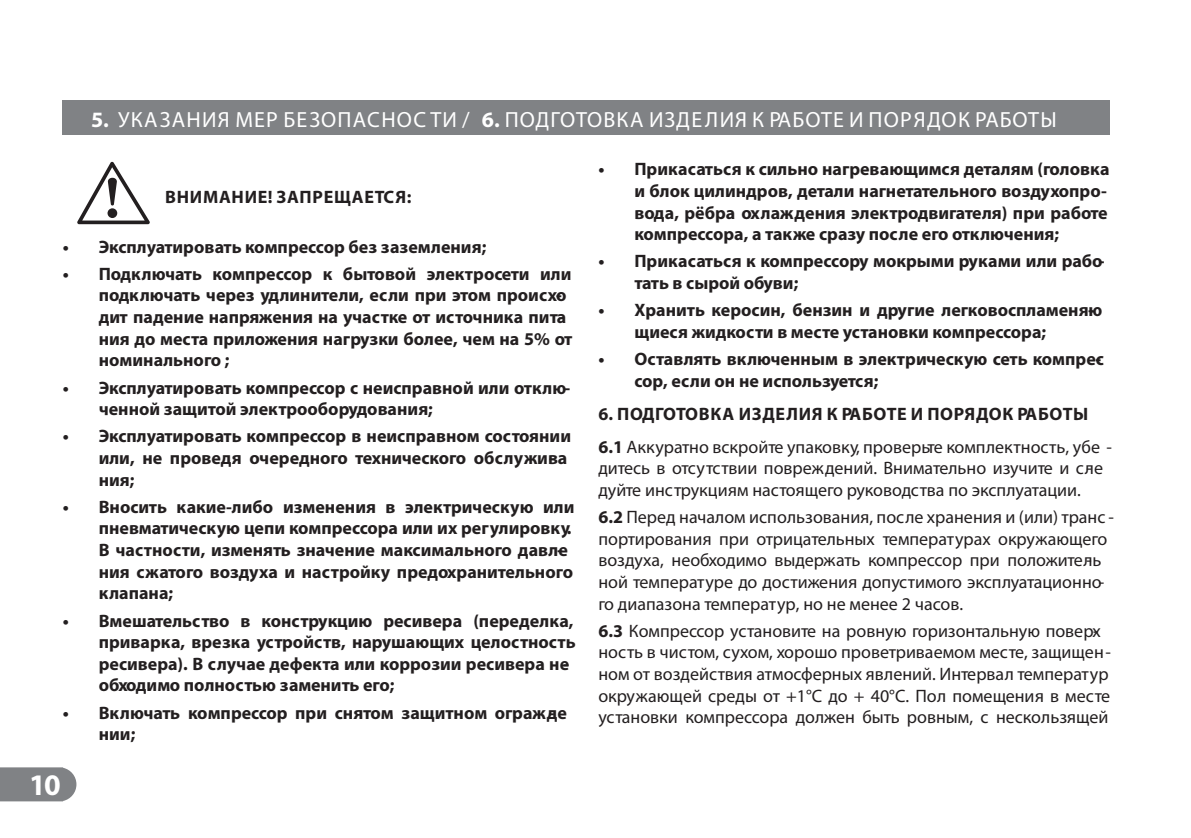
<style>
.page{position:relative;width:1191px;height:838px;background:#fff}
.page>*{position:absolute;margin:0;border:0;box-sizing:border-box;transform-origin:0 0}
.t1{font:700 30px "Myriad Pro";color:#fff}
.t2{font:22px "Myriad Pro";letter-spacing:.05em;color:#fff}
.t3{font:700 18px/21.6px "Myriad Pro";color:#231f20}
.t4{font:18px/21.6px "Myriad Pro";color:#231f20}
.t5{font:700 18px "Myriad Pro";letter-spacing:.04em;color:#231f20}
.s1{font-weight:700}
</style>
<div class="page">
<svg style="left:0;top:767px;width:76px;height:34px;background:#86888b"></svg>
<div style="left:63px;top:101px;width:1046px;height:34px;background:#808285"></div>
<svg style="left:77px;top:162px;width:73px;height:62px"></svg>
<p class="t2" style="left:91px;top:111px;width:967px"><span class="s1">5.</span> УКАЗАНИЯ МЕР БЕЗОПАСНОС ТИ / <span class="s1">6.</span> ПОДГОТОВКА ИЗДЕЛИЯ К РАБОТЕ И ПОРЯДОК РАБОТЫ</p>
<p class="t5" style="left:165px;top:189px;width:247px">ВНИМАНИЕ! ЗАПРЕЩАЕТСЯ:</p>
<p class="t3" style="left:63px;top:237px;width:425px">• Эксплуатировать компрессор без заземления;</p>
<p class="t3" style="left:99px;top:265px;width:475px;text-indent:-36px">• Подключать компрессор к бытовой электросети или подключать через удлинители, если при этом происхо&shy;дит падение напряжения на участке от источника пита&shy;ния до места приложения нагрузки более, чем на 5% от номинального ;</p>
<p class="t3" style="left:99px;top:378px;width:473px;text-indent:-36px">• Эксплуатировать компрессор с неисправной или отклю&shy;ченной защитой электрооборудования;</p>
<p class="t3" style="left:99px;top:427px;width:473px;text-indent:-36px">• Эксплуатировать компрессор в неисправном состоянии или, не проведя очередного технического обслужива&shy;ния;</p>
<p class="t3" style="left:99px;top:498px;width:477px;text-indent:-36px">• Вносить какие-либо изменения в электрическую или пневматическую цепи компрессора или их регулировку.<br>В частности, изменять значение максимального давле&shy;ния сжатого воздуха и настройку предохранительного клапана;</p>
<p class="t3" style="left:99px;top:611px;width:478px;text-indent:-36px">• Вмешательство в конструкцию ресивера (переделка, приварка, врезка устройств, нарушающих целостность ресивера). В случае дефекта или коррозии ресивера не&shy;обходимо полностью заменить его;</p>
<p class="t3" style="left:99px;top:703px;width:469px;text-indent:-36px">• Включать компрессор при снятом защитном огражде&shy;нии;</p>
<h1 class="t1" style="left:29px;top:773px;width:33px">10</h1>
<p class="t3" style="left:634px;top:160px;width:476px;text-indent:-36px">• Прикасаться к сильно нагревающимся деталям (головка и блок цилиндров, детали нагнетательного воздухопро&shy;вода, рёбра охлаждения электродвигателя) при работе компрессора, а также сразу после его отключения;</p>
<p class="t3" style="left:634px;top:252px;width:471px;text-indent:-36px">• Прикасаться к компрессору мокрыми руками или рабо&shy;тать в сырой обуви;</p>
<p class="t3" style="left:634px;top:301px;width:469px;text-indent:-36px">• Хранить керосин, бензин и другие легковоспламеняю&shy;щиеся жидкости в месте установки компрессора;</p>
<p class="t3" style="left:634px;top:350px;width:471px;text-indent:-36px">• Оставлять включенным в электрическую сеть компрес&shy;сор, если он не используется;</p>
<p class="t4" style="left:598px;top:399px;width:515px;line-height:33px"><span class="s1">6. ПОДГОТОВКА ИЗДЕЛИЯ К РАБОТЕ И ПОРЯДОК РАБОТЫ<br>6.1</span> Аккуратно вскройте упаковку, проверьте комплектность, убе -</p>
<p class="t4" style="left:598px;top:459px;width:506px">дитесь в отсутствии повреждений. Внимательно изучите и сле&shy;дуйте инструкциям настоящего руководства по эксплуатации.</p>
<p class="t4" style="left:598px;top:508px;width:517px"><span class="s1">6.2</span> Перед началом использования, после хранения и (или) транс - портирования при отрицательных температурах окружающего воздуха, необходимо выдержать компрессор при положитель&shy;ной температуре до достижения допустимого эксплуатационно&shy;го диапазона температур, но не менее 2 часов.</p>
<p class="t4" style="left:598px;top:621px;width:514px"><span class="s1">6.3</span> Компрессор установите на ровную горизонтальную поверх&shy;ность в чистом, сухом, хорошо проветриваемом месте, защищен&shy;ном от воздействия атмосферных явлений. Интервал температур окружающей среды от +1°С до + 40°С. Пол помещения в месте установки компрессора должен быть ровным, с нескользящей</p>
</div>
